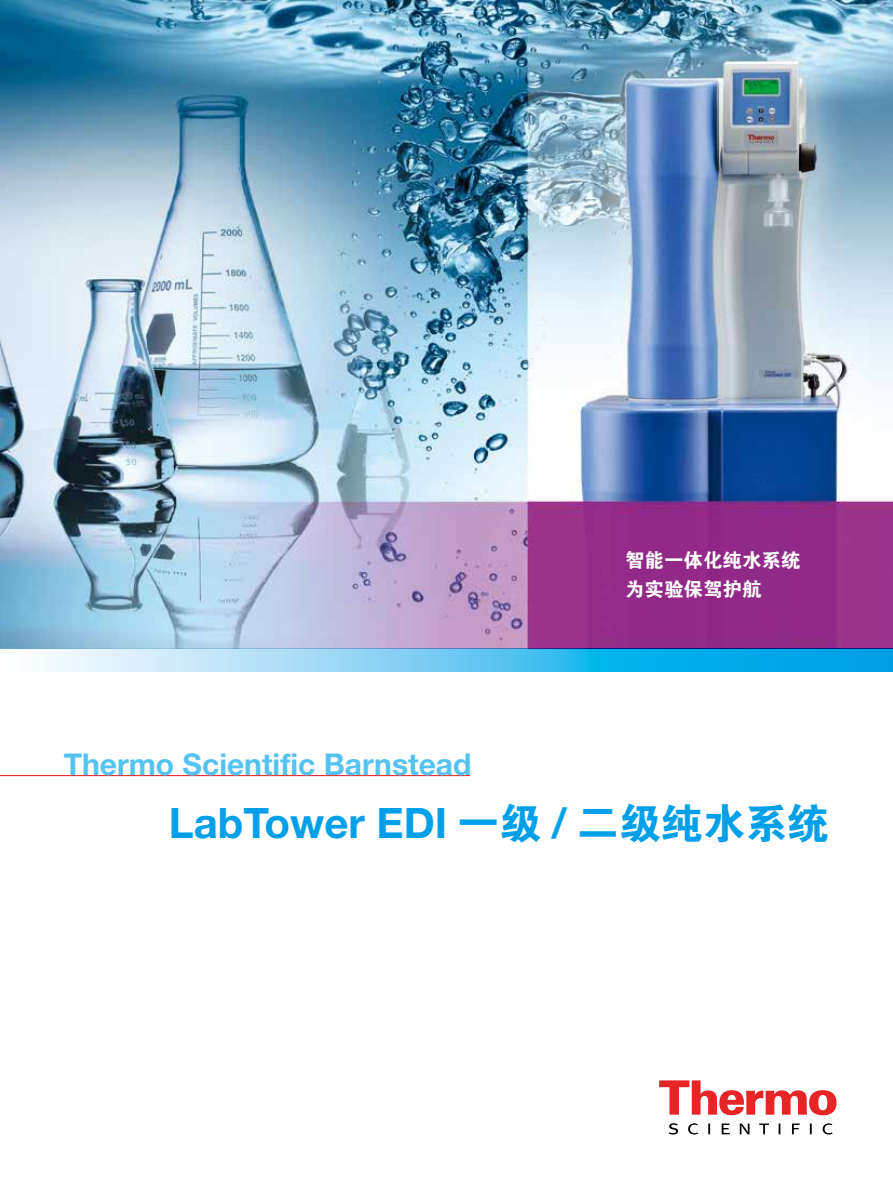
<style>
.page{position:relative;width:893px;height:1191px;background:#fff}
.page>*{position:absolute;margin:0;border:0;box-sizing:border-box;transform-origin:0 0}
.t1{font:700 42px "Helvetica Neue LT Std";color:#00a0e9}
.t2{font:700 30px "Helvetica Neue LT Std";color:#54c3f1}
.t3{font:19.5px/29.4px "FZDHTJW GB1 0";color:#fff}
.s1{font-family:"FZDHTJW GB1 0";font-weight:400}
</style>
<div class="page">
<img style="left:0;top:0;width:893px;height:648px">
<svg style="left:0;top:648px;width:893px;height:23px;background:#69c6ee"></svg>
<svg style="left:659px;top:1080px;width:177px;height:35px"></svg>
<svg style="left:669px;top:1123px;width:164px;height:11px"></svg>
<hr style="left:0;top:775px;width:470px;height:1px;background:#e72426">
<p class="t3" style="left:625px;top:545px;width:177px">智能一体化纯水系统为实验保驾护航</p>
<p class="t2" style="left:64px;top:746px;width:409px">Thermo Scientific Barnstead</p>
<h1 class="t1" style="left:169px;top:796px;width:662px">LabTower EDI <span class="s1">一级</span> / <span class="s1">二级纯水系统</span></h1>
</div>
